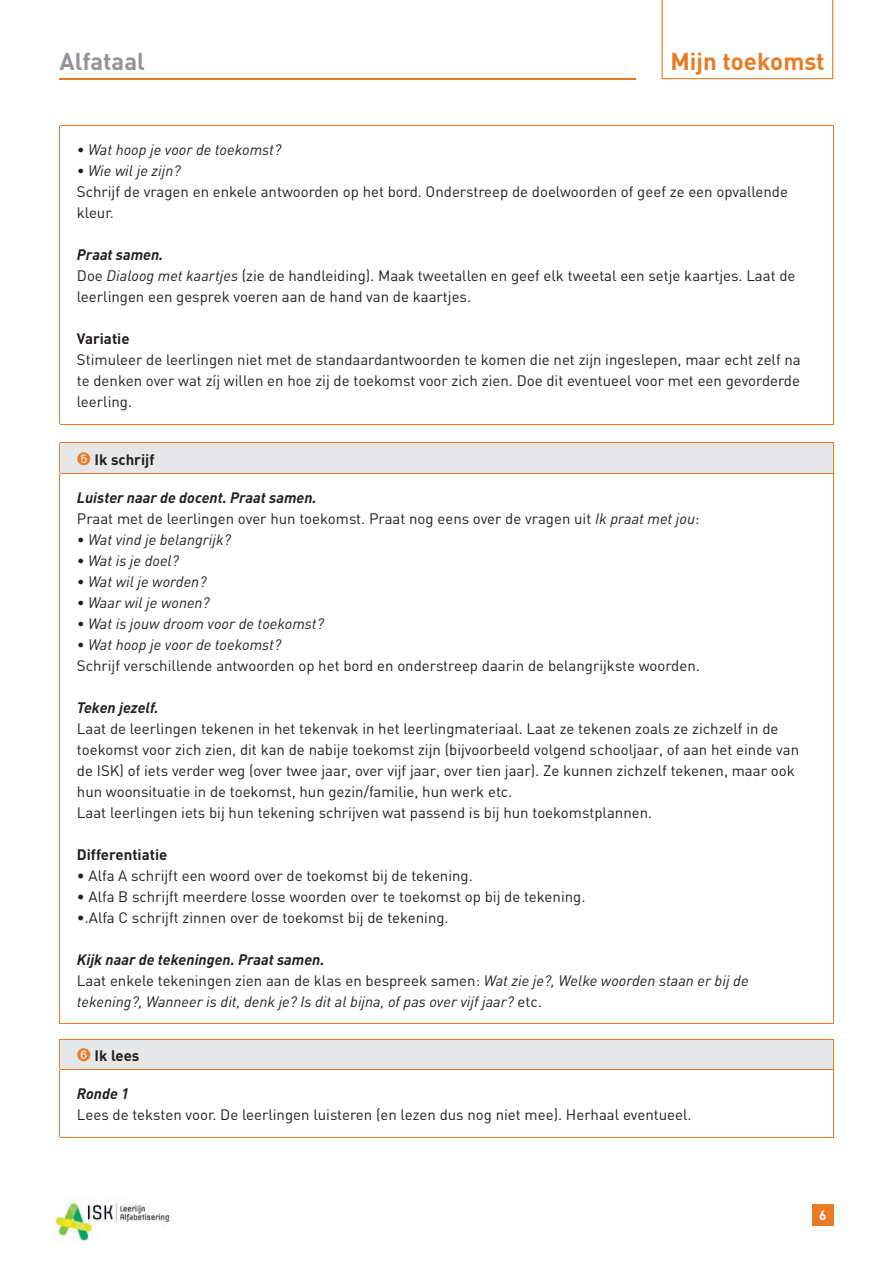
<style>
.page{position:relative;width:893px;height:1263px;background:#fff}
.page>*{position:absolute;margin:0;border:0;box-sizing:border-box;transform-origin:0 0}
.t1{font:700 24px "DIN";color:#e87c24}
.t2{font:700 24px "DIN";color:#939598}
.t3{font:15px/21px "DIN";color:#231f20}
.t4{font:italic 15px/21px "DIN";color:#231f20}
.t5{font:700 15px "DIN";color:#231f20}
.t6{font:italic 700 15px "DIN";color:#231f20}
.t7{font:700 13.5px "DIN";color:#fff}
.s1{font-weight:700;font-style:italic}
.s2{font-style:italic}
.s3{color:#e87c24}
.s4{font-weight:700}
.s5{font-style:normal}
</style>
<div class="page">
<div style="left:812px;top:1204px;width:21px;height:21px;background:#e87c24"></div>
<img style="left:55px;top:1202px;width:118px;height:40px">
<hr style="left:60px;top:78px;width:576px;height:1px;background:#e87c24">
<svg style="left:662px;top:0;width:171px;height:79px"></svg>
<hr style="left:60px;top:126px;width:1px;height:298px;background:#e87c24">
<hr style="left:60px;top:125px;width:773px;height:1px;background:#e87c24">
<hr style="left:833px;top:126px;width:1px;height:298px;background:#e87c24">
<hr style="left:60px;top:424px;width:773px;height:1px;background:#e87c24">
<div style="left:60px;top:443px;width:773px;height:30px;background:#e6e7e9"></div>
<hr style="left:60px;top:443px;width:1px;height:30px;background:#e87c24">
<hr style="left:60px;top:442px;width:773px;height:1px;background:#e87c24">
<hr style="left:833px;top:443px;width:1px;height:30px;background:#e87c24">
<hr style="left:60px;top:474px;width:1px;height:549px;background:#e87c24">
<hr style="left:60px;top:473px;width:773px;height:1px;background:#e87c24">
<hr style="left:60px;top:1023px;width:773px;height:1px;background:#e87c24">
<hr style="left:833px;top:474px;width:1px;height:549px;background:#e87c24">
<div style="left:60px;top:1039px;width:773px;height:31px;background:#e6e7e9"></div>
<hr style="left:60px;top:1039px;width:1px;height:30px;background:#e87c24">
<hr style="left:60px;top:1039px;width:773px;height:1px;background:#e87c24">
<hr style="left:833px;top:1039px;width:1px;height:30px;background:#e87c24">
<hr style="left:60px;top:1070px;width:1px;height:67px;background:#e87c24">
<hr style="left:60px;top:1069px;width:773px;height:1px;background:#e87c24">
<hr style="left:833px;top:1070px;width:1px;height:67px;background:#e87c24">
<hr style="left:60px;top:1137px;width:773px;height:1px;background:#e87c24">
<h1 class="t2" style="left:60px;top:46px;width:87px">Alfataal</h1>
<h1 class="t1" style="left:670px;top:46px;width:156px">Mijn toekomst</h1>
<p class="t4" style="left:77px;top:139px;width:206px">• Wat hoop je voor de toekomst?</p>
<p class="t4" style="left:77px;top:160px;width:105px">• Wie wil je zijn?</p>
<p class="t3" style="left:77px;top:181px;width:713px">Schrijf de vragen en enkele antwoorden op het bord. Onderstreep de doelwoorden of geef ze een opvallende kleur.</p>
<p class="t3" style="left:77px;top:244px;width:720px"><span class="s1">Praat samen.<br></span>Doe <span class="s2">Dialoog met kaartjes</span> (zie de handleiding). Maak tweetallen en geef elk tweetal een setje kaartjes. Laat de leerlingen een gesprek voeren aan de hand van de kaartjes.</p>
<p class="t5" style="left:77px;top:329px;width:54px">Variatie</p>
<p class="t3" style="left:77px;top:349px;width:725px;text-align:justify">Stimuleer de leerlingen niet met de standaardantwoorden te komen die net zijn ingeslepen, maar echt zelf na te denken over wat zíj willen en hoe zij de toekomst voor zich zien. Doe dit eventueel voor met een gevorderde leerling.</p>
<p class="t5" style="left:77px;top:450px;width:79px"><span class="s3">➎</span> Ik schrijf</p>
<p class="t3" style="left:77px;top:487px;width:624px"><span class="s1">Luister naar de docent. Praat samen.<br></span>Praat met de leerlingen over hun toekomst. Praat nog eens over de vragen uit <span class="s2">Ik praat met jou</span>:</p>
<p class="t4" style="left:77px;top:529px;width:155px">• Wat vind je belangrijk?</p>
<p class="t4" style="left:77px;top:550px;width:104px">• Wat is je doel?</p>
<p class="t4" style="left:77px;top:571px;width:131px">• Wat wil je worden?</p>
<p class="t4" style="left:77px;top:592px;width:134px">• Waar wil je wonen?</p>
<p class="t4" style="left:77px;top:613px;width:248px">• Wat is jouw droom voor de toekomst?</p>
<p class="t4" style="left:77px;top:634px;width:206px">• Wat hoop je voor de toekomst?</p>
<p class="t3" style="left:77px;top:655px;width:624px">Schrijf verschillende antwoorden op het bord en onderstreep daarin de belangrijkste woorden.</p>
<p class="t6" style="left:77px;top:698px;width:83px">Teken jezelf.</p>
<p class="t3" style="left:77px;top:718px;width:724px">Laat de leerlingen tekenen in het tekenvak in het leerlingmateriaal. Laat ze tekenen zoals ze zichzelf in de toekomst voor zich zien, dit kan de nabije toekomst zijn (bijvoorbeeld volgend schooljaar, of aan het einde van de ISK) of iets verder weg (over twee jaar, over vijf jaar, over tien jaar). Ze kunnen zichzelf tekenen, maar ook hun woonsituatie in de toekomst, hun gezin/familie, hun werk etc.<br>Laat leerlingen iets bij hun tekening schrijven wat passend is bij hun toekomstplannen.</p>
<p class="t5" style="left:77px;top:845px;width:92px">Differentiatie</p>
<p class="t3" style="left:77px;top:865px;width:397px">• Alfa A schrijft een woord over de toekomst bij de tekening.</p>
<p class="t3" style="left:77px;top:886px;width:510px">• Alfa B schrijft meerdere losse woorden over te toekomst op bij de tekening.</p>
<p class="t3" style="left:77px;top:907px;width:373px">•.Alfa C schrijft zinnen over de toekomst bij de tekening.</p>
<p class="t4" style="left:77px;top:949px;width:673px"><span class="s4">Kijk naar de tekeningen. Praat samen.<br></span><span class="s5">Laat enkele tekeningen zien aan de klas en bespreek samen:</span> Wat zie je?, Welke woorden staan er bij de tekening?, Wanneer is dit, denk je? Is dit al bijna, of pas over vijf jaar? <span class="s5">etc.</span></p>
<p class="t5" style="left:77px;top:1046px;width:64px"><span class="s3">➏</span> Ik lees</p>
<p class="t6" style="left:77px;top:1084px;width:54px">Ronde 1</p>
<p class="t3" style="left:77px;top:1104px;width:616px">Lees de teksten voor. De leerlingen luisteren (en lezen dus nog niet mee). Herhaal eventueel.</p>
<p class="t7" style="left:819px;top:1207px;width:9px">6</p>
</div>
